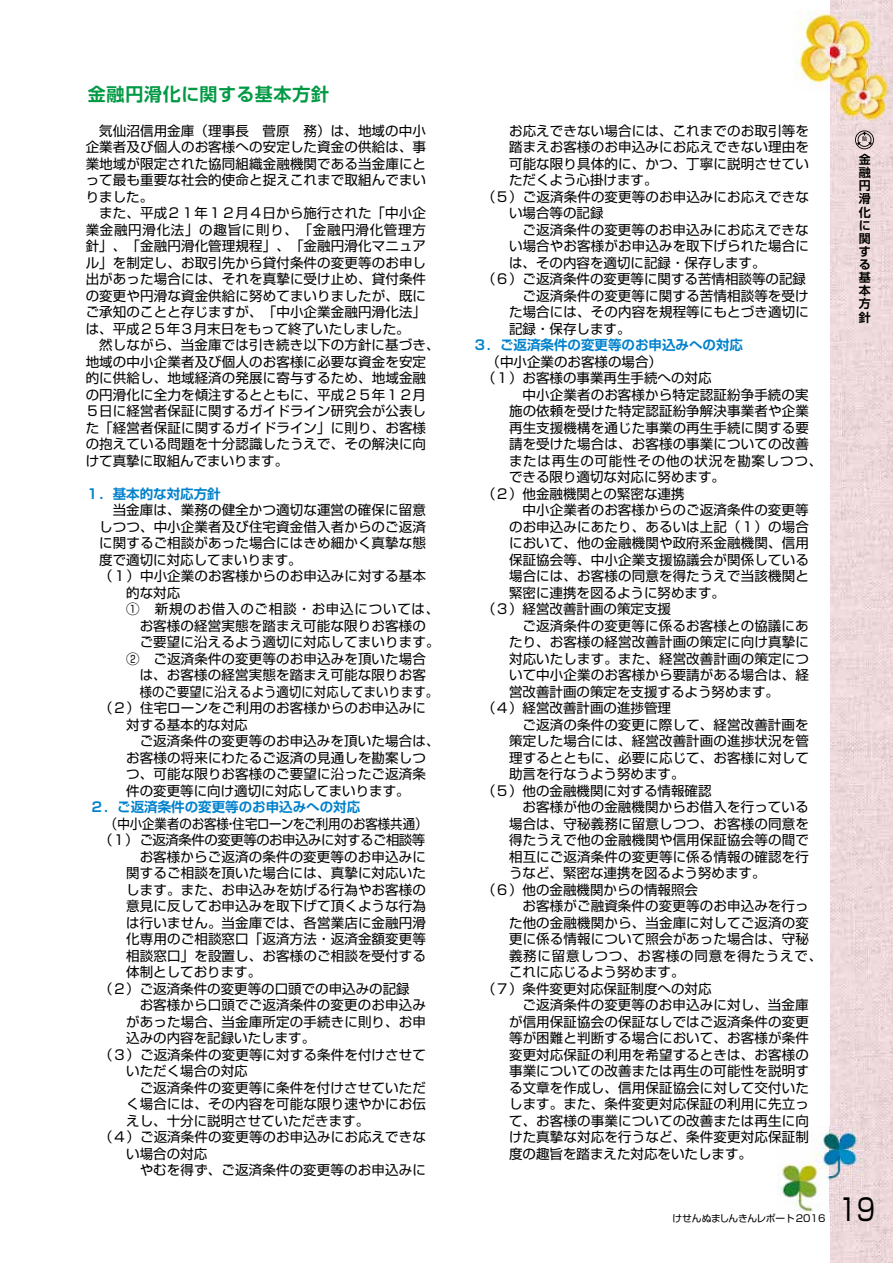
<style>
.page{position:relative;width:893px;height:1263px;background:#fff}
.page>*{position:absolute;margin:0;border:0;box-sizing:border-box;transform-origin:0 0}
.t1{font:30px "Shin Go Pro Regular 90 msp RKSJ H";color:#000;scale:.8 1}
.t2{font:18px "Shin Go Pro De Bold 90 msp RKSJ H";letter-spacing:.045em;color:#094}
.t3{font:13.5px/16.5px "Shin Go Pro Regular 90 msp RKSJ H";letter-spacing:.01em;color:#000;text-align:justify}
.t4{font:13.5px "Shin Go Pro Regular 90 msp RKSJ H";letter-spacing:.055em;color:#000}
.t5{font:13.5px "Shin Go Pro De Bold 90 msp RKSJ H";color:#0081cc}
.t6{font:13.5px "Shin Go Pro Regular 90 msp RKSJ H";letter-spacing:.01em;color:#000;scale:.92 1}
.t7{font:13.5px "Shin Go Pro Regular 90 msp RKSJ H";letter-spacing:-.03em;color:#000}
.t8{font:13.5px "Shin Go Pro Regular 90 msp RKSJ H";letter-spacing:.01em;color:#000;scale:.91 1}
.t9{font:12px/13.2px "Shin Go Pro De Bold 90 msp RKSJ V";color:#000;text-align:justify}
.t10{font:9.75px "Shin Go Pro Regular 90 msp RKSJ H";letter-spacing:-.02em;color:#000}
</style>
<div class="page">
<svg style="left:777px;top:0;width:116px;height:1263px"></svg>
<h2 class="t2" style="left:88px;top:79px;width:243px">金融円滑化に関する基本方針</h2>
<p class="t3" style="left:86px;top:121px;width:342px;text-indent:14px">気仙沼信用金庫（理事長　菅原　務）は、地域の中小企業者及び個人のお客様への安定した資金の供給は、事業地域が限定された協同組織金融機関である当金庫にとって最も重要な社会的使命と捉えこれまで取組んでまいりました。</p>
<p class="t3" style="left:86px;top:203px;width:342px;text-indent:14px">また、平成２１年１２月４日から施行された「中小企業金融円滑化法」の趣旨に則り、「金融円滑化管理方針」、「金融円滑化管理規程」、「金融円滑化マニュアル」を制定し、お取引先から貸付条件の変更等のお申し出があった場合には、それを真摯に受け止め、貸付条件の変更や円滑な資金供給に努めてまいりましたが、既にご承知のことと存じますが、「中小企業金融円滑化法「は、平成２５年３月末日をもって終了いたしました。</p>
<p class="t3" style="left:86px;top:335px;width:355px;text-align:left;text-indent:14px">然しながら、当金庫では引き続き以下の方針に基づき、地域の中小企業者及び個人のお客様に必要な資金を安定的に供給し、地域経済の発展に寄与するため、地域金融の円滑化に全力を傾注するとともに、平成２５年１２月<br>５日に経営者保証に関するガイドライン研究会が公表した「経営者保証に関するガイドライン」に則り、お客様の抱えている問題を十分認識したうえで、その解決に向けて真摯に取組んでまいります。</p>
<p class="t5" style="left:86px;top:482px;width:136px">１．基本的な対応方針</p>
<p class="t3" style="left:113px;top:500px;width:315px">当金庫は、業務の健全かつ適切な運営の確保に留意</p>
<p class="t3" style="left:99px;top:517px;width:328px">しつつ、中小企業者及び住宅資金借入者からのご返済</p>
<p class="t3" style="left:99px;top:533px;width:328px">に関するご相談があった場合にはきめ細かく真摯な態</p>
<p class="t3" style="left:99px;top:550px;width:204px">度で適切に対応してまいります。</p>
<p class="t3" style="left:99px;top:566px;width:328px">（１）中小企業のお客様からのお申込みに対する基本</p>
<p class="t3" style="left:126px;top:583px;width:55px">的な対応</p>
<p class="t4" style="left:126px;top:598px;width:315px">①　新規のお借入のご相談・お申込については、</p>
<p class="t3" style="left:140px;top:616px;width:288px">お客様の経営実態を踏まえ可能な限りお客様の</p>
<p class="t3" style="left:140px;top:632px;width:301px">ご要望に沿えるよう適切に対応してまいります。</p>
<p class="t3" style="left:126px;top:649px;width:301px">②　ご返済条件の変更等のお申込みを頂いた場合</p>
<p class="t3" style="left:140px;top:665px;width:288px">は、お客様の経営実態を踏まえ可能な限りお客</p>
<p class="t8" style="left:140px;top:681px;width:330px">様のご要望に沿えるよう適切に対応してまいります。</p>
<p class="t3" style="left:99px;top:698px;width:328px">（２）住宅ローンをご利用のお客様からのお申込みに</p>
<p class="t3" style="left:126px;top:715px;width:123px">対する基本的な対応</p>
<p class="t3" style="left:140px;top:731px;width:301px">ご返済条件の変更等のお申込みを頂いた場合は、</p>
<p class="t3" style="left:126px;top:748px;width:301px">お客様の将来にわたるご返済の見通しを勘案しつ</p>
<p class="t3" style="left:126px;top:764px;width:301px">つ、可能な限りお客様のご要望に沿ったご返済条</p>
<p class="t3" style="left:126px;top:781px;width:285px">件の変更等に向け適切に対応してまいります。</p>
<p class="t5" style="left:90px;top:796px;width:271px">２．ご返済条件の変更等のお申込みへの対応</p>
<p class="t6" style="left:105px;top:813px;width:352px">（中小企業者のお客様住宅ローンをご利用のお客様共通(</p>
<p class="t6" style="left:225px;top:813px;width:15px">・</p>
<p class="t7" style="left:99px;top:829px;width:328px">（１）ご返済条件の変更等のお申込みに対するご相談等</p>
<p class="t3" style="left:140px;top:847px;width:288px">お客様からご返済の条件の変更等のお申込みに</p>
<p class="t3" style="left:126px;top:863px;width:301px">関するご相談を頂いた場合には、真摯に対応いた</p>
<p class="t3" style="left:126px;top:880px;width:301px">します。また、お申込みを妨げる行為やお客様の</p>
<p class="t3" style="left:126px;top:896px;width:301px">意見に反してお申込みを取下げて頂くような行為</p>
<p class="t3" style="left:126px;top:913px;width:301px">は行いません。当金庫では、各営業店に金融円滑</p>
<p class="t3" style="left:126px;top:929px;width:301px">化専用のご相談窓口「返済方法・返済金額変更等</p>
<p class="t3" style="left:126px;top:946px;width:301px">相談窓口」を設置し、お客様のご相談を受付する</p>
<p class="t3" style="left:126px;top:962px;width:136px">体制としております。</p>
<p class="t3" style="left:99px;top:979px;width:312px">（２）ご返済条件の変更等の口頭での申込みの記録</p>
<p class="t3" style="left:140px;top:995px;width:288px">お客様から口頭でご返済条件の変更のお申込み</p>
<p class="t3" style="left:126px;top:1012px;width:301px">があった場合、当金庫所定の手続きに則り、お申</p>
<p class="t3" style="left:126px;top:1028px;width:190px">込みの内容を記録いたします。</p>
<p class="t3" style="left:99px;top:1045px;width:328px">（３）ご返済条件の変更等に対する条件を付けさせて</p>
<p class="t3" style="left:126px;top:1061px;width:123px">いただく場合の対応</p>
<p class="t3" style="left:140px;top:1078px;width:288px">ご返済条件の変更等に条件を付けさせていただ</p>
<p class="t3" style="left:126px;top:1094px;width:301px">く場合には、その内容を可能な限り速やかにお伝</p>
<p class="t3" style="left:126px;top:1111px;width:244px">えし、十分に説明させていただきます。</p>
<p class="t3" style="left:99px;top:1127px;width:328px">（４）ご返済条件の変更等のお申込みにお応えできな</p>
<p class="t3" style="left:126px;top:1144px;width:82px">い場合の対応</p>
<p class="t3" style="left:140px;top:1160px;width:288px">やむを得ず、ご返済条件の変更等のお申込みに</p>
<p class="t3" style="left:509px;top:121px;width:301px">お応えできない場合には、これまでのお取引等を</p>
<p class="t3" style="left:509px;top:137px;width:301px">踏まえお客様のお申込みにお応えできない理由を</p>
<p class="t3" style="left:509px;top:154px;width:301px">可能な限り具体的に、かつ、丁寧に説明させてい</p>
<p class="t3" style="left:509px;top:170px;width:150px">ただくよう心掛けます。</p>
<p class="t3" style="left:482px;top:187px;width:328px">（５）ご返済条件の変更等のお申込みにお応えできな</p>
<p class="t3" style="left:509px;top:203px;width:96px">い場合等の記録</p>
<p class="t3" style="left:522px;top:220px;width:288px">ご返済条件の変更等のお申込みにお応えできな</p>
<p class="t3" style="left:509px;top:236px;width:301px">い場合やお客様がお申込みを取下げられた場合に</p>
<p class="t3" style="left:509px;top:253px;width:258px">は、その内容を適切に記録・保存します。</p>
<p class="t3" style="left:482px;top:269px;width:325px">（６）ご返済条件の変更等に関する苦情相談等の記録</p>
<p class="t3" style="left:522px;top:286px;width:288px">ご返済条件の変更等に関する苦情相談等を受け</p>
<p class="t3" style="left:509px;top:302px;width:301px">た場合には、その内容を規程等にもとづき適切に</p>
<p class="t3" style="left:509px;top:319px;width:123px">記録・保存します。</p>
<p class="t5" style="left:473px;top:334px;width:271px">３．ご返済条件の変更等のお申込みへの対応</p>
<p class="t3" style="left:486px;top:352px;width:177px">（中小企業のお客様の場合(</p>
<p class="t3" style="left:482px;top:368px;width:231px">（１）お客様の事業再生手続への対応</p>
<p class="t3" style="left:522px;top:385px;width:288px">中小企業者のお客様から特定認証紛争手続の実</p>
<p class="t3" style="left:509px;top:401px;width:301px">施の依頼を受けた特定認証紛争解決事業者や企業</p>
<p class="t3" style="left:509px;top:418px;width:301px">再生支援機構を通じた事業の再生手続に関する要</p>
<p class="t3" style="left:509px;top:434px;width:301px">請を受けた場合は、お客様の事業についての改善</p>
<p class="t4" style="left:509px;top:449px;width:315px">または再生の可能性その他の状況を勘案しつつ、</p>
<p class="t3" style="left:509px;top:467px;width:217px">できる限り適切な対応に努めます。</p>
<p class="t3" style="left:482px;top:484px;width:204px">（２）他金融機関との緊密な連携</p>
<p class="t3" style="left:522px;top:500px;width:288px">中小企業者のお客様からのご返済条件の変更等</p>
<p class="t3" style="left:509px;top:517px;width:301px">のお申込みにあたり、あるいは上記（１）の場合</p>
<p class="t3" style="left:509px;top:533px;width:301px">において、他の金融機関や政府系金融機関、信用</p>
<p class="t3" style="left:509px;top:550px;width:301px">保証協会等、中小企業支援協議会が関係している</p>
<p class="t3" style="left:509px;top:566px;width:301px">場合には、お客様の同意を得たうえで当該機関と</p>
<p class="t3" style="left:509px;top:583px;width:217px">緊密に連携を図るように努めます。</p>
<p class="t3" style="left:482px;top:599px;width:190px">（３）経営改善計画の策定支援</p>
<p class="t3" style="left:522px;top:616px;width:288px">ご返済条件の変更等に係るお客様との協議にあ</p>
<p class="t3" style="left:509px;top:632px;width:301px">たり、お客様の経営改善計画の策定に向け真摯に</p>
<p class="t3" style="left:509px;top:649px;width:301px">対応いたします。また、経営改善計画の策定につ</p>
<p class="t3" style="left:509px;top:665px;width:301px">いて中小企業のお客様から要請がある場合は、経</p>
<p class="t3" style="left:509px;top:682px;width:271px">営改善計画の策定を支援するよう努めます。</p>
<p class="t3" style="left:482px;top:698px;width:190px">（４）経営改善計画の進捗管理</p>
<p class="t3" style="left:522px;top:715px;width:288px">ご返済の条件の変更に際して、経営改善計画を</p>
<p class="t3" style="left:509px;top:731px;width:301px">策定した場合には、経営改善計画の進捗状況を管</p>
<p class="t3" style="left:509px;top:748px;width:301px">理するとともに、必要に応じて、お客様に対して</p>
<p class="t3" style="left:509px;top:764px;width:177px">助言を行なうよう努めます。</p>
<p class="t3" style="left:482px;top:781px;width:231px">（５）他の金融機関に対する情報確認</p>
<p class="t3" style="left:522px;top:797px;width:288px">お客様が他の金融機関からお借入を行っている</p>
<p class="t3" style="left:509px;top:814px;width:301px">場合は、守秘義務に留意しつつ、お客様の同意を</p>
<p class="t3" style="left:509px;top:830px;width:301px">得たうえで他の金融機関や信用保証協会等の間で</p>
<p class="t3" style="left:509px;top:847px;width:301px">相互にご返済条件の変更等に係る情報の確認を行</p>
<p class="t3" style="left:509px;top:863px;width:258px">うなど、緊密な連携を図るよう努めます。</p>
<p class="t3" style="left:482px;top:880px;width:217px">（６）他の金融機関からの情報照会</p>
<p class="t3" style="left:522px;top:896px;width:288px">お客様がご融資条件の変更等のお申込みを行っ</p>
<p class="t3" style="left:509px;top:913px;width:301px">た他の金融機関から、当金庫に対してご返済の変</p>
<p class="t3" style="left:509px;top:929px;width:301px">更に係る情報について照会があった場合は、守秘</p>
<p class="t4" style="left:509px;top:944px;width:315px">義務に留意しつつ、お客様の同意を得たうえで、</p>
<p class="t3" style="left:509px;top:962px;width:177px">これに応じるよう努めます。</p>
<p class="t3" style="left:482px;top:979px;width:231px">（７）条件変更対応保証制度への対応</p>
<p class="t3" style="left:522px;top:995px;width:288px">ご返済条件の変更等のお申込みに対し、当金庫</p>
<p class="t3" style="left:509px;top:1012px;width:301px">が信用保証協会の保証なしではご返済条件の変更</p>
<p class="t3" style="left:509px;top:1028px;width:301px">等が困難と判断する場合において、お客様が条件</p>
<p class="t3" style="left:509px;top:1045px;width:301px">変更対応保証の利用を希望するときは、お客様の</p>
<p class="t3" style="left:509px;top:1061px;width:301px">事業についての改善または再生の可能性を説明す</p>
<p class="t3" style="left:509px;top:1078px;width:301px">る文章を作成し、信用保証協会に対して交付いた</p>
<p class="t3" style="left:509px;top:1094px;width:301px">します。また、条件変更対応保証の利用に先立っ</p>
<p class="t3" style="left:509px;top:1111px;width:301px">て、お客様の事業についての改善または再生に向</p>
<p class="t3" style="left:509px;top:1127px;width:301px">けた真摯な対応を行うなど、条件変更対応保証制</p>
<p class="t3" style="left:509px;top:1144px;width:244px">度の趣旨を踏まえた対応をいたします。</p>
<p class="t10" style="left:673px;top:1211px;width:154px">けせんぬましんきんレポート2016</p>
<p class="t9" style="left:859px;top:151px;width:13px">金融円滑化に関する基本方針</p>
<h1 class="t1" style="left:839px;top:1185px;width:47px">19</h1>
</div>
